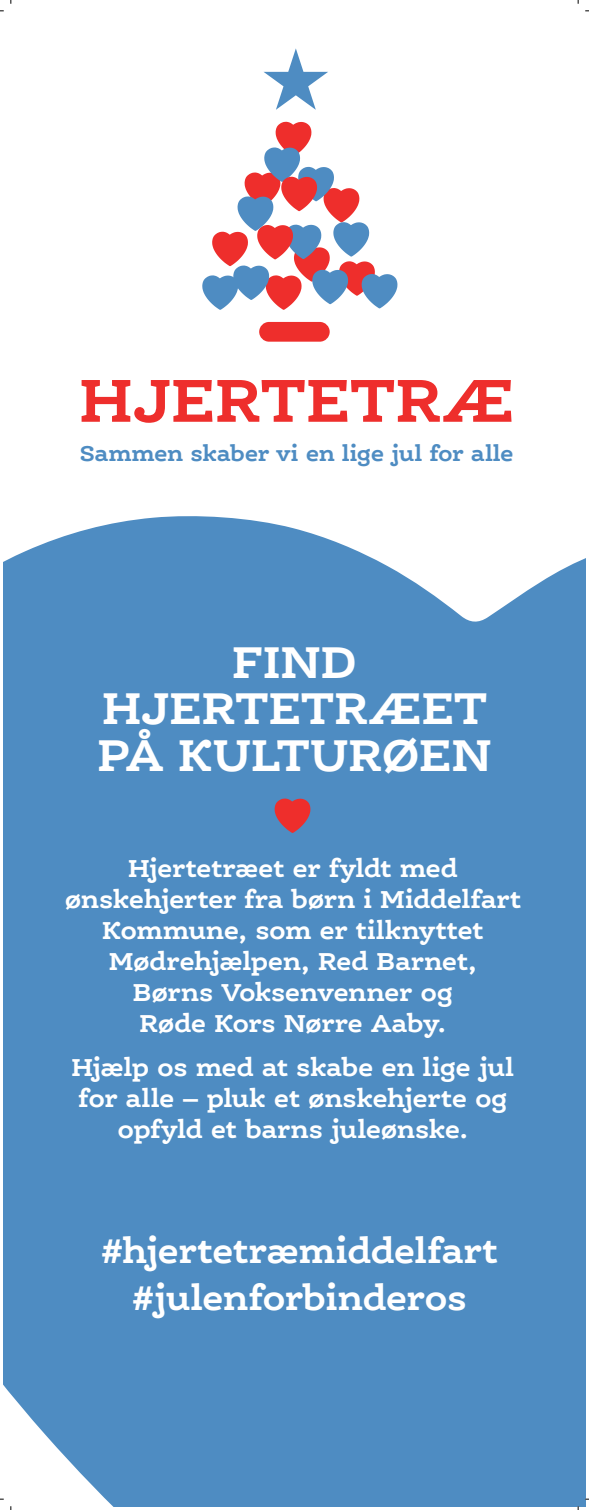
<style>
.page{position:relative;width:589px;height:1510px;background:#fff}
.page>*{position:absolute;margin:0;border:0;box-sizing:border-box;transform-origin:0 0}
.t1{font:700 64.42px "Ernestine Pro";color:#ee2e2c}
.t2{font:700 47.35px/46.3px "Ernestine Pro";color:#fff;text-align:center}
.t3{font:700 36.38px/46.4px "Ernestine Pro";letter-spacing:-.02em;color:#fff;text-align:center}
.t4{font:700 26.07px/30.9px "Ernestine Pro";letter-spacing:-.02em;color:#fff;text-align:center}
.t5{font:700 22.88px "Ernestine Pro";letter-spacing:-.02em;color:#4e8cc2}
</style>
<div class="page">
<div style="left:4px;top:516px;width:581px;height:990px;background:#4e8cc2"></div>
<svg style="left:202px;top:122px;width:195px;height:188px"></svg>
<svg style="left:264px;top:48px;width:64px;height:62px"></svg>
<div style="left:259px;top:322px;width:70px;height:20px;background:#ee2e2c;border-radius:10px"></div>
<svg style="left:274px;top:798px;width:36px;height:35px"></svg>
<h1 class="t1" style="left:79px;top:359px;width:436px">HJERTETRÆ</h1>
<p class="t5" style="left:80px;top:438px;width:435px">Sammen skaber vi en lige jul for alle</p>
<h2 class="t2" style="left:97px;top:637px;width:395px">FIND<br>HJERTETRÆET<br>PÅ KULTURØEN</h2>
<p class="t4" style="left:65px;top:852px;width:458px">Hjertetræet er fyldt med ønskehjerter fra børn i Middelfart<br>Kommune, som er tilknyttet<br>Mødrehjælpen, Red Barnet,<br>Børns Voksenvenner og<br>Røde Kors Nørre Aaby.</p>
<p class="t4" style="left:72px;top:1051px;width:444px">Hjælp os med at skabe en lige jul for alle – pluk et ønskehjerte og opfyld et barns juleønske.</p>
<h3 class="t3" style="left:101px;top:1227px;width:399px">#hjertetræmiddelfart #julenforbinderos</h3>
</div>
